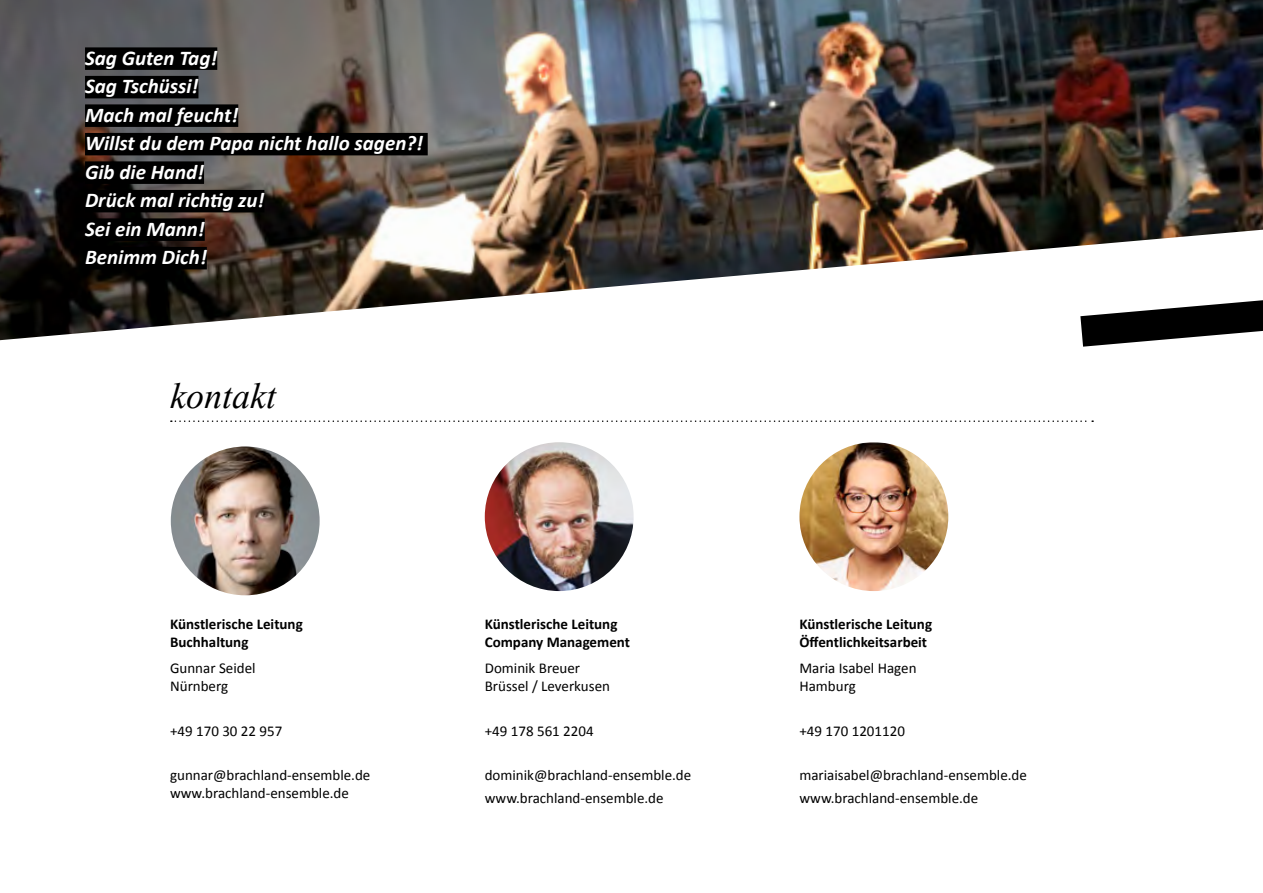
<style>
.page{position:relative;width:1263px;height:893px;background:#fff}
.page>*{position:absolute;margin:0;border:0;box-sizing:border-box;transform-origin:0 0}
.t1{font:italic 36px "Times New Roman";color:#000}
.t2{font:italic 700 21px/28.5px "Calibri";color:#fff}
.t3{font:15px/18px "Calibri";color:#000}
.t4{font:700 15px/18px "Calibri";color:#000}
</style>
<div class="page">
<img style="left:0;top:0;width:1263px;height:340px">
<svg style="left:171px;top:420px;width:922px;height:2px"></svg>
<img style="left:171px;top:446px;width:149px;height:149px;border-radius:74px">
<img style="left:485px;top:442px;width:149px;height:149px;border-radius:74px">
<img style="left:799px;top:442px;width:149px;height:149px;border-radius:74px">
<img style="left:1080px;top:300px;width:183px;height:47px">
<div style="left:85px;top:47px;width:132px;height:23px;background:#000"></div>
<div style="left:85px;top:76px;width:113px;height:22px;background:#000"></div>
<div style="left:85px;top:104px;width:153px;height:23px;background:#000"></div>
<div style="left:85px;top:133px;width:343px;height:22px;background:#000"></div>
<div style="left:85px;top:161px;width:119px;height:23px;background:#000"></div>
<div style="left:85px;top:190px;width:179px;height:22px;background:#000"></div>
<div style="left:85px;top:218px;width:120px;height:23px;background:#000"></div>
<div style="left:85px;top:247px;width:122px;height:22px;background:#000"></div>
<h2 class="t2" style="left:85px;top:42px;width:339px">Sag Guten Tag!<br>Sag Tschüssi!<br>Mach mal feucht!<br>Willst du dem Papa nicht hallo sagen?!<br>Gib die Hand!<br>Drück mal richtig zu!<br>Sei ein Mann!<br>Benimm Dich!</h2>
<h1 class="t1" style="left:170px;top:371px;width:107px">kontakt</h1>
<p class="t4" style="left:170px;top:614px;width:134px">Künstlerische Leitung<br>Buchhaltung</p>
<p class="t3" style="left:170px;top:659px;width:87px">Gunnar Seidel<br>Nürnberg</p>
<p class="t3" style="left:170px;top:721px;width:114px">+49 170 30 22 957</p>
<p class="t3" style="left:170px;top:766px;width:202px">gunnar@brachland-ensemble.de www.brachland-ensemble.de</p>
<p class="t4" style="left:485px;top:614px;width:147px">Künstlerische Leitung<br>Company Management</p>
<p class="t3" style="left:485px;top:659px;width:127px">Dominik Breuer<br>Brüssel / Leverkusen</p>
<p class="t3" style="left:485px;top:721px;width:110px">+49 178 561 2204</p>
<p class="t3" style="left:485px;top:764px;width:208px;line-height:22.2px">dominik@brachland-ensemble.de www.brachland-ensemble.de</p>
<p class="t4" style="left:799px;top:614px;width:134px">Künstlerische Leitung<br>Öffentlichkeitsarbeit</p>
<p class="t3" style="left:799px;top:659px;width:119px">Maria Isabel Hagen<br>Hamburg</p>
<p class="t3" style="left:799px;top:721px;width:107px">+49 170 1201120</p>
<p class="t3" style="left:799px;top:764px;width:229px;line-height:22.2px">mariaisabel@brachland-ensemble.de www.brachland-ensemble.de</p>
</div>
